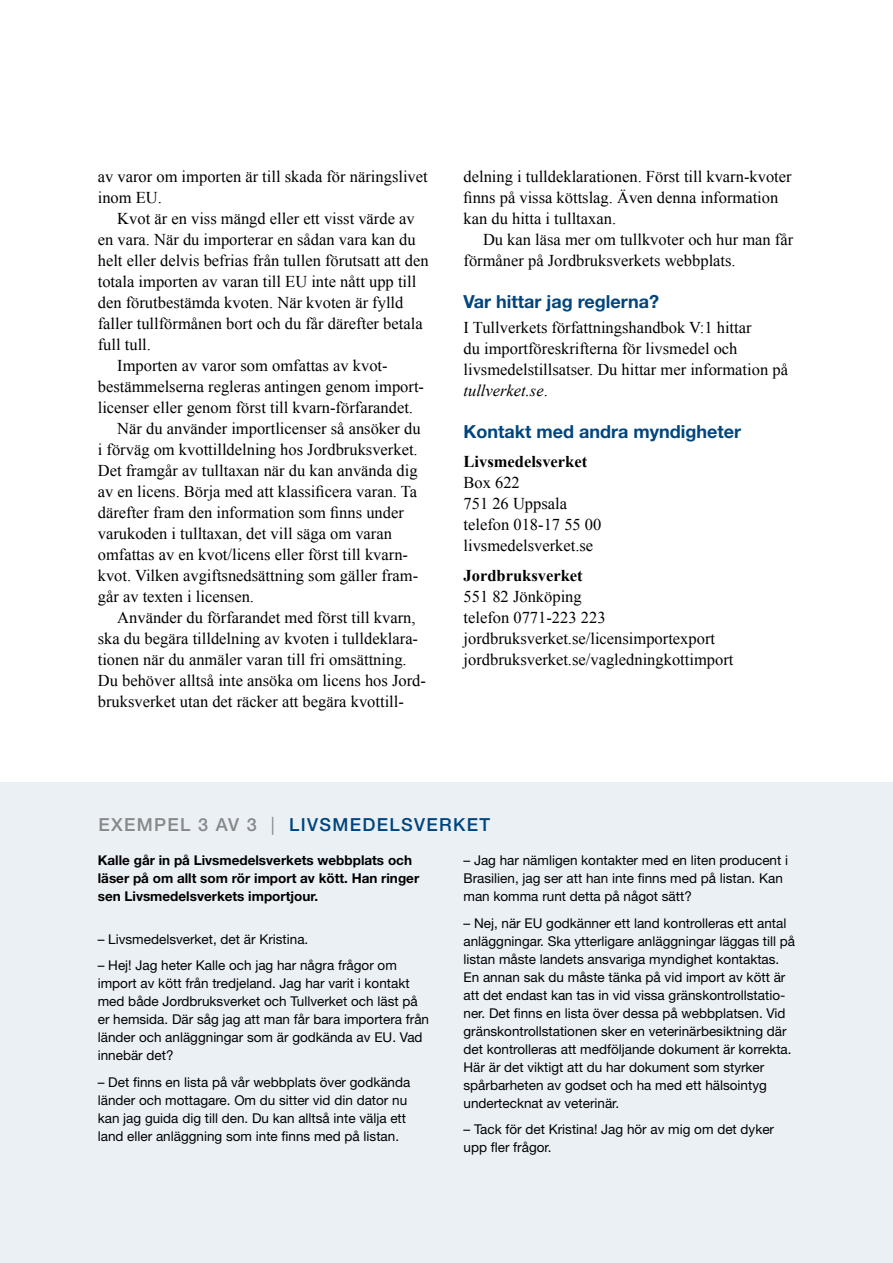
<style>
.page{position:relative;width:893px;height:1263px;background:#fff}
.page>*{position:absolute;margin:0;border:0;box-sizing:border-box;transform-origin:0 0}
.t1{font:700 18px "Helvetica Neue";color:#00457d}
.t2{font:500 18px "Helvetica Neue";letter-spacing:.075em;color:#00457d}
.t3{font:16.5px/21px "Times New Roman";color:#000}
.t4{font:700 16.5px "Times New Roman";color:#000}
.t5{font:13.5px/18px "Helvetica Neue";color:#000}
.t6{font:700 13.5px/18px "Helvetica Neue";color:#000}
.s1{font-style:italic}
.s2{color:#87888a}
.s3{font-weight:400;color:#87888a}
</style>
<div class="page">
<div style="left:0;top:783px;width:893px;height:480px;background:#ebf0f5"></div>
<p class="t3" style="left:98px;top:165px;width:331px">av varor om importen är till skada för näringslivet inom EU.</p>
<p class="t3" style="left:117px;top:207px;width:299px">Kvot är en viss mängd eller ett visst värde av</p>
<p class="t3" style="left:98px;top:228px;width:319px">en vara. När du importerar en sådan vara kan du</p>
<p class="t3" style="left:98px;top:249px;width:332px">helt eller delvis befrias från tullen förutsatt att den</p>
<p class="t3" style="left:98px;top:270px;width:320px">totala importen av varan till EU inte nått upp till</p>
<p class="t3" style="left:98px;top:291px;width:307px">den förutbestämda kvoten. När kvoten är fylld</p>
<p class="t3" style="left:98px;top:312px;width:326px">faller tullförmånen bort och du får därefter betala</p>
<p class="t3" style="left:98px;top:333px;width:55px">full tull.</p>
<p class="t3" style="left:117px;top:354px;width:272px">Importen av varor som omfattas av kvot-</p>
<p class="t3" style="left:98px;top:375px;width:328px">bestämmelserna regleras antingen genom import-</p>
<p class="t3" style="left:98px;top:396px;width:317px">licenser eller genom först till kvarn-förfarandet.</p>
<p class="t3" style="left:117px;top:417px;width:305px">När du använder importlicenser så ansöker du</p>
<p class="t3" style="left:98px;top:438px;width:321px">i förväg om kvottilldelning hos Jordbruksverket.</p>
<p class="t3" style="left:98px;top:459px;width:321px">Det framgår av tulltaxan när du kan använda dig</p>
<p class="t3" style="left:98px;top:480px;width:321px">av en licens. Börja med att klassificera varan. Ta</p>
<p class="t3" style="left:98px;top:501px;width:308px">därefter fram den information som finns under</p>
<p class="t3" style="left:98px;top:522px;width:296px">-varukoden i tulltaxan, det vill säga om varan</p>
<p class="t3" style="left:98px;top:543px;width:312px">omfattas av en kvot/licens eller först till kvarn-</p>
<p class="t3" style="left:98px;top:564px;width:322px">kvot. Vilken avgiftsnedsättning som gäller fram-</p>
<p class="t3" style="left:98px;top:585px;width:158px">går av texten i licensen.</p>
<p class="t3" style="left:117px;top:606px;width:300px">Använder du förfarandet med först till kvarn,</p>
<p class="t3" style="left:98px;top:627px;width:322px">ska du begära tilldelning av kvoten i tulldeklara-</p>
<p class="t3" style="left:98px;top:648px;width:310px">tionen när du anmäler varan till fri omsättning.</p>
<p class="t3" style="left:98px;top:669px;width:330px">Du behöver alltså inte ansöka om licens hos Jord-</p>
<p class="t3" style="left:98px;top:690px;width:308px">bruksverket utan det räcker att begära kvottill-</p>
<p class="t3" style="left:463px;top:165px;width:330px">delning i tulldeklarationen. Först till kvarn-kvoter finns på vissa köttslag. Även denna information kan du hitta i tulltaxan.</p>
<p class="t3" style="left:463px;top:228px;width:331px;text-indent:20px">Du kan läsa mer om tullkvoter och hur man får förmåner på Jordbruksverkets webbplats.</p>
<p class="t1" style="left:463px;top:290px;width:197px">Var hittar jag reglerna?</p>
<p class="t3" style="left:463px;top:316px;width:326px">I Tullverkets författningshandbok V:1 -hittar<br>du importföreskrifterna för livsmedel och livsmedelstillsatser. Du hittar mer information på <span class="s1">tullverket.se</span>.</p>
<p class="t1" style="left:463px;top:420px;width:279px">Kontakt med andra myndigheter</p>
<p class="t4" style="left:463px;top:450px;width:125px">Livsmedelsverket</p>
<p class="t3" style="left:463px;top:472px;width:139px">Box 622<br>751 26 Uppsala telefon 018-17 55 00 livsmedelsverket.se</p>
<p class="t4" style="left:463px;top:564px;width:121px">Jordbruksverket</p>
<p class="t3" style="left:463px;top:586px;width:271px">551 82 Jönköping<br>telefon 0771-223 223 jordbruksverket.se/licensimportexport jordbruksverket.se/vagledningkottimport</p>
<p class="t2" style="left:98px;top:814px;width:393px"><span class="s2">EXEMPEL 3 AV 3</span> <span class="s3">|</span> LIVSMEDELSVERKET</p>
<p class="t6" style="left:98px;top:851px;width:323px">Kalle går in på Livsmedelsverkets webbplats och läser på om allt som rör import av kött. Han ringer sen Livsmedelsverkets importjour.</p>
<p class="t5" style="left:98px;top:930px;width:212px">– Livsmedelsverket, det är Kristina.</p>
<p class="t5" style="left:98px;top:956px;width:333px">– Hej! Jag heter Kalle och jag har några frågor om import av kött från tredjeland. Jag har varit i kontakt med både Jordbruksverket och Tullverket och läst på er hemsida. Där såg jag att man får bara importera från länder och anläggningar som är godkända av EU. Vad innebär det?</p>
<p class="t5" style="left:98px;top:1073px;width:314px">– Det finns en lista på vår webbplats över godkända länder och mottagare. Om du sitter vid din dator nu kan jag guida dig till den. Du kan alltså inte välja ett land eller anläggning som inte finns med på listan.</p>
<p class="t5" style="left:463px;top:851px;width:326px">– Jag har nämligen kontakter med en liten producent i<br>Brasilien, jag ser att han inte finns med på listan. Kan man komma runt detta på något sätt?</p>
<p class="t5" style="left:463px;top:914px;width:333px">– Nej, när EU godkänner ett land kontrolleras ett antal anläggningar. Ska ytterligare anläggningar läggas till på listan måste landets ansvariga myndighet kontaktas.<br>En annan sak du måste tänka på vid import av kött är att det endast kan tas in vid vissa gränskontrollstatio&shy;ner. Det finns en lista över dessa på webbplatsen. Vid gränskontrollstationen sker en veterinärbesiktning där det kontrolleras att medföljande dokument är korrekta.<br>Här är det viktigt att du har dokument som styrker spårbarheten av godset och ha med ett hälsointyg undertecknat av veterinär.</p>
<p class="t5" style="left:463px;top:1120px;width:312px">– Tack för det Kristina! Jag hör av mig om det dyker upp fler frågor.</p>
</div>
